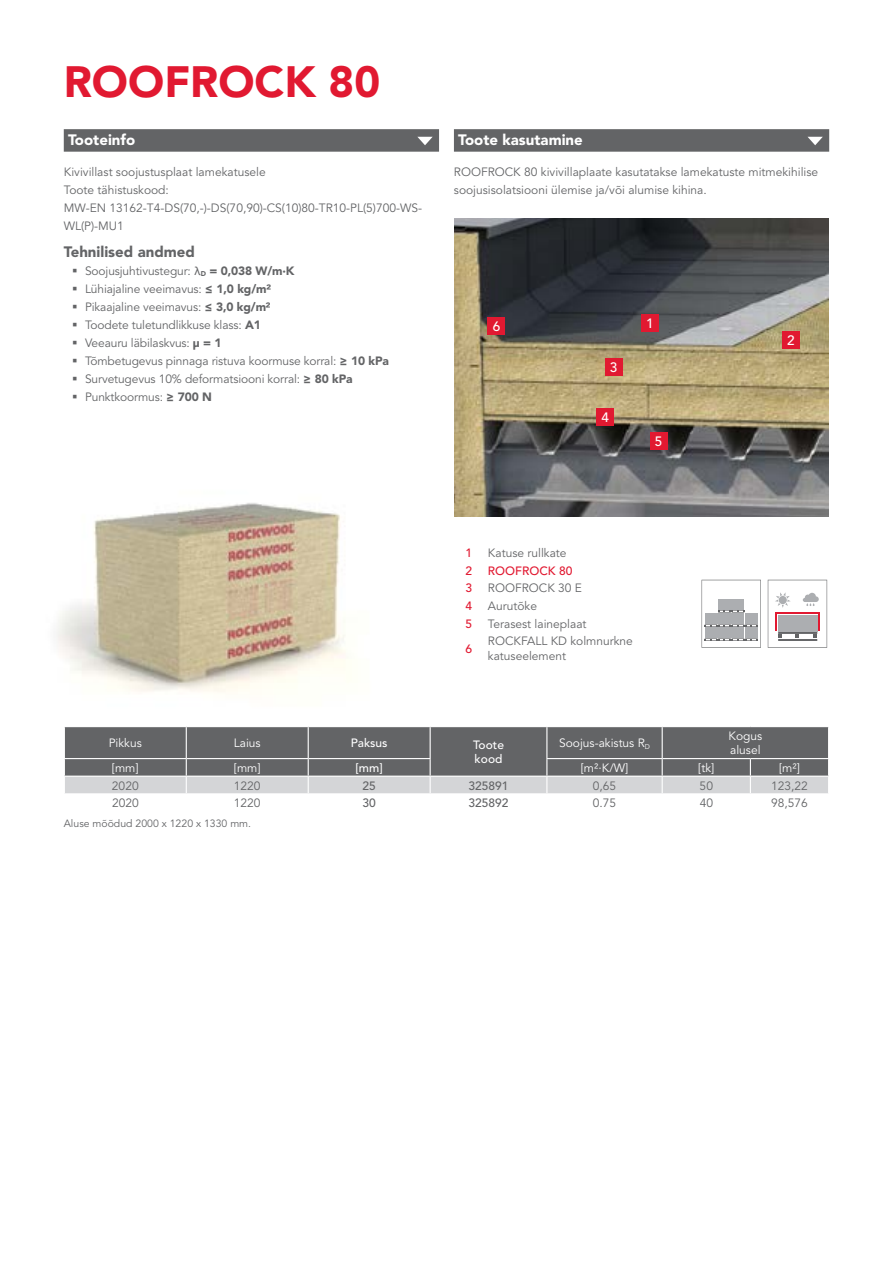
<style>
.page{position:relative;width:893px;height:1263px;background:#fff}
.page>*{position:absolute;margin:0;border:0;box-sizing:border-box;transform-origin:0 0}
.t1{font:900 43.5px "Avenir LT Pro";color:#e11931}
.t2{font:900 15px "Avenir LT Pro";color:#fff}
.t3{font:900 15px "Avenir LT Pro";color:#636466}
.t4{font:500 13.5px "Avenir LT Pro";color:#fff}
.t5{font:12px/18px "Avenir LT Pro";color:#636466}
.t6{font:12px/14.4px "Avenir LT Pro";color:#fff}
.t7{font:500 12px/14.4px "Avenir LT Pro";color:#fff}
.t8{font:500 12px "Avenir LT Pro";color:#636466}
.t9{font:500 12px "Avenir LT Pro";color:#e11931}
.t10{font:10.5px "Avenir LT Pro";color:#636466}
.s1{font-family:"Consolas"}
.s2{font-weight:900}
</style>
<div class="page">
<svg style="left:64px;top:727px;width:765px;height:67px;background:#878889"></svg>
<img style="left:56px;top:503px;width:292px;height:190px">
<div style="left:454px;top:129px;width:375px;height:23px;background:#636466"></div>
<svg style="left:808px;top:137px;width:15px;height:8px"></svg>
<img style="left:455px;top:218px;width:373px;height:298px">
<div style="left:782px;top:331px;width:17px;height:17px;background:#e11931"></div>
<div style="left:605px;top:359px;width:17px;height:17px;background:#e11931"></div>
<div style="left:597px;top:409px;width:17px;height:17px;background:#e11931"></div>
<div style="left:650px;top:432px;width:17px;height:17px;background:#e11931"></div>
<div style="left:488px;top:318px;width:17px;height:17px;background:#e11931"></div>
<div style="left:642px;top:314px;width:17px;height:17px;background:#e11931"></div>
<div style="left:64px;top:129px;width:375px;height:23px;background:#636466"></div>
<svg style="left:417px;top:137px;width:16px;height:8px"></svg>
<svg style="left:701px;top:580px;width:60px;height:68px"></svg>
<svg style="left:768px;top:580px;width:59px;height:68px"></svg>
<h1 class="t1" style="left:64px;top:55px;width:318px">ROOFROCK 80</h1>
<p class="t2" style="left:68px;top:131px;width:69px">Tooteinfo</p>
<p class="t5" style="left:64px;top:163px;width:360px">Kivivillast soojustusplaat lamekatusele<br>Toote tähistuskood:<br>MW-EN 13162-T4-DS(70,-)-DS(70,90)-CS(10)80-TR10-PL(5)700-WS-WL(P)-MU1</p>
<p class="t3" style="left:64px;top:242px;width:133px">Tehnilised andmed</p>
<p class="t5" style="left:85px;top:262px;width:305px">Soojusjuhtivustegur: <span class="s1">λ</span><sub>D</sub> <span class="s2">= 0,038 W/m·K<br></span>Lühiajaline veeimavus: <span class="s2">≤ 1,0 kg/m²<br></span>Pikaajaline veeimavus: <span class="s2">≤ 3,0 kg/m²<br></span>Toodete tuletundlikkuse klass: <span class="s2">A1<br></span>Veeauru läbilaskvus: <span class="s2">µ = 1<br></span>Tõmbetugevus pinnaga ristuva koormuse korral: <span class="s2">≥ 10 kPa </span>Survetugevus 10% deformatsiooni korral: <span class="s2">≥ 80 kPa </span>Punktkoormus: <span class="s2">≥ 700 N</span></p>
<p class="t2" style="left:458px;top:131px;width:126px">Toote kasutamine</p>
<p class="t5" style="left:454px;top:163px;width:366px">ROOFROCK 80 kivivillaplaate kasutatakse lamekatuste mitmekihilise soojusisolatsiooni ülemise ja/või alumise kihina.</p>
<p class="t4" style="left:493px;top:319px;width:9px">6</p>
<p class="t4" style="left:646px;top:315px;width:9px">1</p>
<p class="t4" style="left:610px;top:360px;width:9px">3</p>
<p class="t4" style="left:601px;top:410px;width:9px">4</p>
<p class="t4" style="left:655px;top:433px;width:9px">5</p>
<p class="t4" style="left:787px;top:332px;width:9px">2</p>
<p class="t9" style="left:465px;top:546px;width:8px">1</p>
<p class="t5" style="left:488px;top:544px;width:80px">Katuse rullkate</p>
<p class="t9" style="left:465px;top:563px;width:8px">2</p>
<p class="t9" style="left:488px;top:563px;width:86px">ROOFROCK 80</p>
<p class="t9" style="left:465px;top:581px;width:8px">3</p>
<p class="t5" style="left:488px;top:579px;width:96px">ROOFROCK 30 E</p>
<p class="t9" style="left:465px;top:599px;width:8px">4</p>
<p class="t5" style="left:488px;top:597px;width:51px">Aurutõke</p>
<p class="t9" style="left:465px;top:617px;width:8px">5</p>
<p class="t5" style="left:488px;top:615px;width:100px">Terasest laineplaat</p>
<p class="t9" style="left:465px;top:641px;width:8px">6</p>
<p class="t5" style="left:488px;top:634px;width:146px;line-height:14.4px">ROCKFALL KD kolmnurkne katuseelement</p>
<p class="t6" style="left:109px;top:736px;width:35px">Pikkus</p>
<p class="t6" style="left:234px;top:736px;width:28px">Laius</p>
<p class="t7" style="left:351px;top:736px;width:38px">Paksus</p>
<p class="t7" style="left:473px;top:737px;width:32px">Toote kood</p>
<p class="t6" style="left:559px;top:736px;width:92px">Soojus-akistus R<sub>D</sub></p>
<p class="t6" style="left:728px;top:729px;width:35px">Kogus alusel</p>
<p class="t6" style="left:112px;top:761px;width:28px">[mm]</p>
<p class="t6" style="left:234px;top:761px;width:28px">[mm]</p>
<p class="t7" style="left:356px;top:761px;width:29px">[mm]</p>
<p class="t6" style="left:581px;top:761px;width:49px">[m²∙K/W]</p>
<p class="t6" style="left:698px;top:761px;width:18px">[tk]</p>
<p class="t6" style="left:779px;top:761px;width:22px">[m²]</p>
<p class="t5" style="left:112px;top:777px;width:28px">2020</p>
<p class="t5" style="left:234px;top:777px;width:28px">1220</p>
<p class="t8" style="left:363px;top:778px;width:15px">25</p>
<p class="t8" style="left:469px;top:778px;width:42px">325891</p>
<p class="t5" style="left:593px;top:777px;width:25px">0,65</p>
<p class="t5" style="left:700px;top:777px;width:15px">50</p>
<p class="t5" style="left:771px;top:777px;width:38px">123,22</p>
<p class="t5" style="left:112px;top:794px;width:28px">2020</p>
<p class="t5" style="left:234px;top:794px;width:28px">1220</p>
<p class="t8" style="left:363px;top:796px;width:15px">30</p>
<p class="t8" style="left:469px;top:796px;width:42px">325892</p>
<p class="t5" style="left:593px;top:794px;width:25px">0.75</p>
<p class="t5" style="left:700px;top:794px;width:15px">40</p>
<p class="t5" style="left:771px;top:794px;width:38px">98,576</p>
<p class="t10" style="left:64px;top:817px;width:189px">Aluse mõõdud 2000 x 1220 x 1330 mm.</p>
</div>
